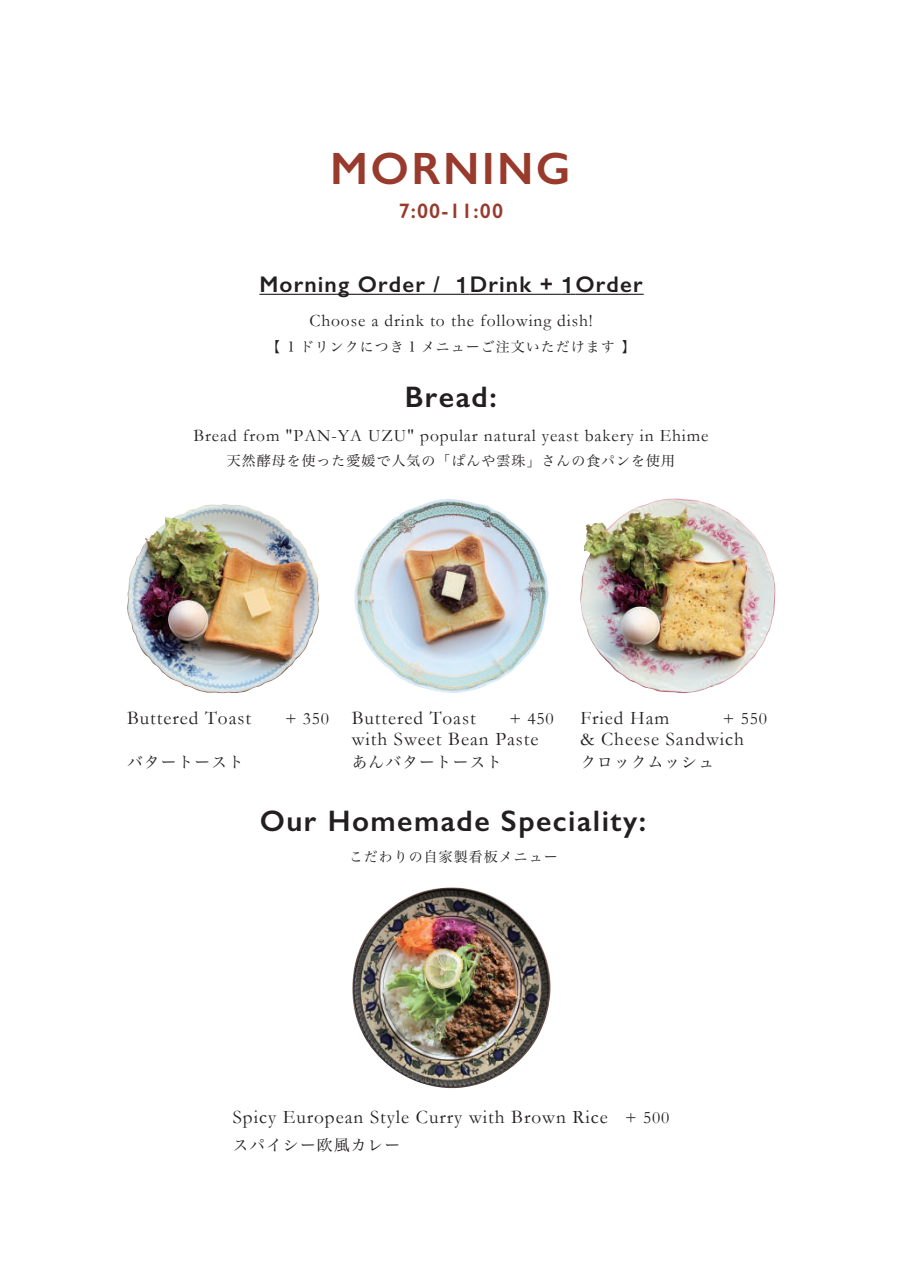
<style>
.page{position:relative;width:903px;height:1275px;background:#fff}
.page>*{position:absolute;margin:0;border:0;box-sizing:border-box;transform-origin:0 0}
.t1{font:600 45.5px "Gill Sans";letter-spacing:.05em;color:#983a2c}
.t2{font:600 29.75px "Gill Sans";letter-spacing:.05em;color:#231f20}
.t3{font:600 22.75px "Gill Sans";letter-spacing:.05em;color:#231f20}
.t4{font:600 21px "Gill Sans";color:#983a2c}
.t5{font:19.25px/21px "Garamond";letter-spacing:.05em;color:#231f20}
.t6{font:17.5px "Garamond";letter-spacing:.05em;color:#231f20}
.t7{font:15.75px "Hira Min Pro W3";letter-spacing:.07em;color:#231f20}
.t8{font:14px "Hira Min Pro W3";letter-spacing:.07em;color:#231f20}
.s1{font-family:"Helvetica Neue";font-weight:500}
.s2{font-size:17.5px}
</style>
<div class="page">
<hr style="left:259px;top:294px;width:197px;height:1px;background:#231f20">
<svg style="left:456px;top:294px;width:14px;height:1px"></svg>
<hr style="left:470px;top:294px;width:92px;height:1px;background:#231f20">
<svg style="left:562px;top:294px;width:13px;height:1px"></svg>
<hr style="left:575px;top:294px;width:69px;height:1px;background:#231f20">
<img style="left:127px;top:504px;width:193px;height:189px">
<img style="left:580px;top:498px;width:195px;height:195px">
<img style="left:354px;top:499px;width:195px;height:194px">
<img style="left:352px;top:887px;width:199px;height:202px">
<h1 class="t1" style="left:330px;top:141px;width:242px">MORNING</h1>
<p class="t4" style="left:399px;top:198px;width:106px">7:00-11:00</p>
<p class="t3" style="left:259px;top:271px;width:385px">Morning Order / <span class="s1">1</span>Drink + <span class="s1">1</span>Order</p>
<p class="t6" style="left:309px;top:309px;width:285px">Choose a drink to the following dish!</p>
<p class="t8" style="left:267px;top:334px;width:370px">【 1 ドリンクにつき 1 メニューご注文いただけます 】</p>
<h2 class="t2" style="left:405px;top:379px;width:93px">Bread:</h2>
<p class="t6" style="left:194px;top:424px;width:516px">Bread from "PAN-YA UZU" popular natural yeast bakery in Ehime</p>
<p class="t8" style="left:227px;top:449px;width:450px">天然酵母を使った愛媛で人気の「ぱんや雲珠」さんの食パンを使用</p>
<p class="t5" style="left:127px;top:707px;width:126px">Buttered Toast</p>
<p class="t5" style="left:352px;top:707px;width:188px;text-indent:-67px"><span class="s2">+ 350</span> Buttered Toast<br>with Sweet Bean Paste</p>
<p class="t6" style="left:509px;top:707px;width:46px">+ 450</p>
<p class="t5" style="left:580px;top:707px;width:165px">Fried Ham<br>&amp; Cheese Sandwich</p>
<p class="t6" style="left:723px;top:707px;width:46px">+ 550</p>
<p class="t7" style="left:127px;top:749px;width:118px">バタートースト</p>
<p class="t7" style="left:352px;top:749px;width:152px">あんバタートースト</p>
<p class="t7" style="left:580px;top:749px;width:135px">クロックムッシュ</p>
<h2 class="t2" style="left:260px;top:803px;width:388px">Our Homemade Speciality:</h2>
<p class="t8" style="left:349px;top:845px;width:210px">こだわりの自家製看板メニュー</p>
<p class="t5" style="left:233px;top:1106px;width:438px">Spicy European Style Curry with Brown Rice <span class="s2">+ 500</span></p>
<p class="t7" style="left:233px;top:1131px;width:169px">スパイシー欧風カレー</p>
</div>
